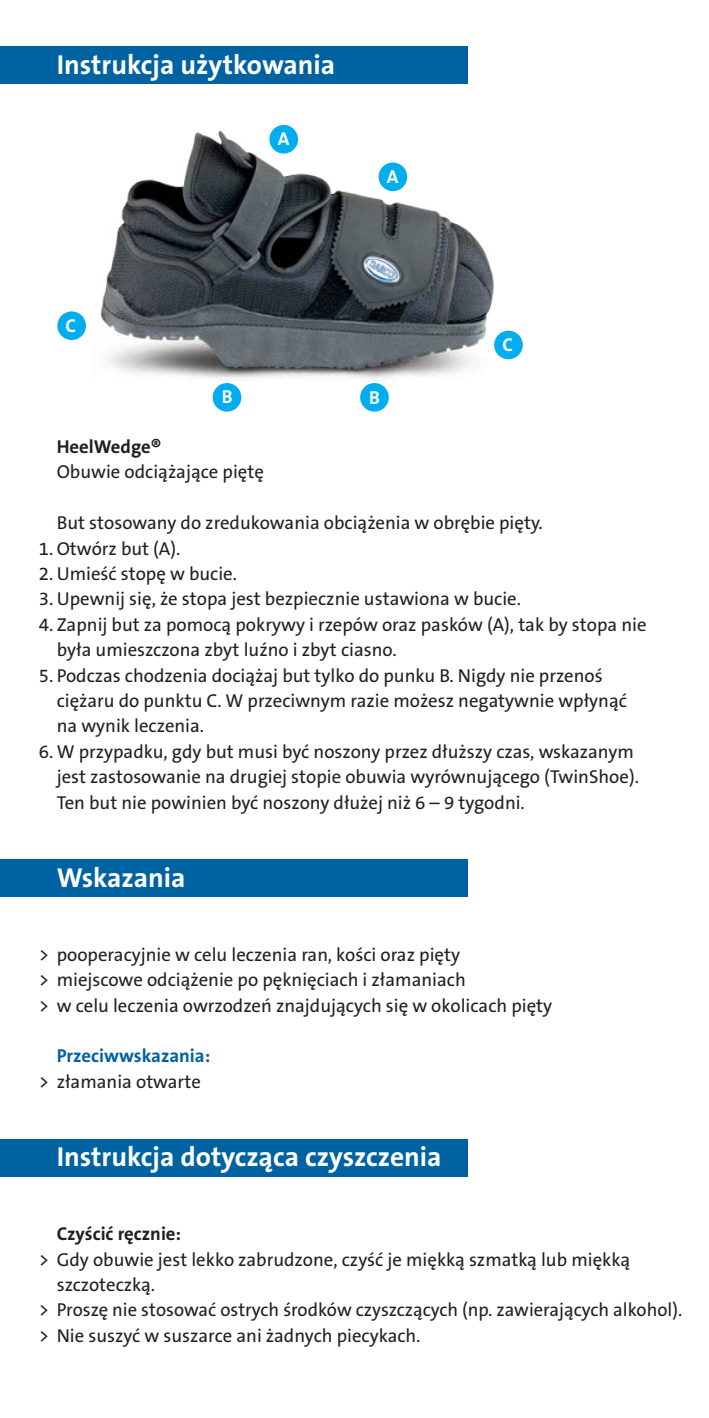
<style>
.page{position:relative;width:709px;height:1418px;background:#fff}
.page>*{position:absolute;margin:0;border:0;box-sizing:border-box;transform-origin:0 0}
.t1{font:700 27.5px "The Sans B Plus W7";color:#fff}
.t2{font:18.75px/25.5px "The Sans B Plus W5 Plain";color:#231f20}
.t3{font:700 18.75px "The Sans B Plus W7";color:#231f20}
.t4{font:700 18.75px "The Sans B Plus W7";color:#0063a1}
.t5{font:700 18.75px "The Sans B Plus W7";color:#fff}
</style>
<div class="page">
<div style="left:0;top:47px;width:468px;height:37px;background:#0063a1"></div>
<div style="left:0;top:859px;width:468px;height:37px;background:#0063a1"></div>
<div style="left:0;top:1138px;width:468px;height:38px;background:#0063a1"></div>
<img style="left:75px;top:125px;width:443px;height:284px">
<div style="left:213px;top:383px;width:28px;height:28px;background:#00aeef;border-radius:50%"></div>
<div style="left:360px;top:383px;width:29px;height:28px;background:#00aeef;border-radius:50%"></div>
<div style="left:494px;top:330px;width:29px;height:29px;background:#00aeef;border-radius:50%"></div>
<div style="left:378px;top:162px;width:29px;height:29px;background:#00aeef;border-radius:50%"></div>
<div style="left:269px;top:125px;width:29px;height:29px;background:#00aeef;border-radius:50%"></div>
<div style="left:57px;top:311px;width:29px;height:29px;background:#00aeef;border-radius:50%"></div>
<h1 class="t1" style="left:57px;top:47px;width:280px">Instrukcja użytkowania</h1>
<p class="t5" style="left:66px;top:313px;width:12px">C</p>
<p class="t5" style="left:278px;top:127px;width:13px">A</p>
<p class="t5" style="left:387px;top:164px;width:13px">A</p>
<p class="t5" style="left:222px;top:385px;width:12px">B</p>
<p class="t5" style="left:369px;top:385px;width:12px">B</p>
<p class="t5" style="left:502px;top:332px;width:12px">C</p>
<p class="t3" style="left:57px;top:434px;width:106px">HeelWedge®</p>
<p class="t2" style="left:57px;top:459px;width:209px">Obuwie odciążające piętę</p>
<p class="t2" style="left:57px;top:510px;width:487px">But stosowany do zredukowania obciążenia w obrębie pięty.</p>
<p class="t2" style="left:39px;top:535px;width:143px">1. Otwórz but (A).</p>
<p class="t2" style="left:39px;top:561px;width:200px">2. Umieść stopę w bucie.</p>
<p class="t2" style="left:39px;top:586px;width:483px">3. Upewnij się, że stopa jest bezpiecznie ustawiona w bucie.</p>
<p class="t2" style="left:57px;top:611px;width:591px;text-indent:-18px">4. Zapnij but za pomocą pokrywy i rzepów oraz pasków (A), tak by stopa nie była umieszczona zbyt luźno i zbyt ciasno.</p>
<p class="t2" style="left:57px;top:662px;width:572px;text-indent:-18px">5. Podczas chodzenia dociążaj but tylko do punku B. Nigdy nie przenoś ciężaru do punktu C. W przeciwnym razie możesz negatywnie wpłynąć na wynik leczenia.</p>
<p class="t2" style="left:57px;top:738px;width:583px;text-indent:-18px">6. W przypadku, gdy but musi być noszony przez dłuższy czas, wskazanym jest zastosowanie na drugiej stopie obuwia wyrównującego (TwinShoe).<br>Ten but nie powinien być noszony dłużej niż 6 – 9 tygodni.</p>
<h1 class="t1" style="left:57px;top:859px;width:130px">Wskazania</h1>
<p class="t2" style="left:39px;top:941px;width:515px">&gt; pooperacyjnie w celu leczenia ran, kości oraz pięty<br>&gt; miejscowe odciążenie po pęknięciach i złamaniach<br>&gt; w celu leczenia owrzodzeń znajdujących się w okolicach pięty</p>
<p class="t4" style="left:57px;top:1044px;width:155px">Przeciwwskazania:</p>
<p class="t2" style="left:39px;top:1068px;width:164px">&gt; złamania otwarte</p>
<h1 class="t1" style="left:57px;top:1139px;width:386px">Instrukcja dotycząca czyszczenia</h1>
<p class="t3" style="left:57px;top:1221px;width:126px">Czyścić ręcznie:</p>
<p class="t2" style="left:39px;top:1246px;width:592px">&gt; Gdy obuwie jest lekko zabrudzone, czyść je miękką szmatką lub miękką</p>
<p class="t2" style="left:57px;top:1271px;width:100px">szczoteczką.</p>
<p class="t2" style="left:39px;top:1297px;width:645px">&gt; Proszę nie stosować ostrych środków czyszczących (np. zawierających alkohol).</p>
<p class="t2" style="left:39px;top:1322px;width:383px">&gt; Nie suszyć w suszarce ani żadnych piecykach.</p>
</div>
